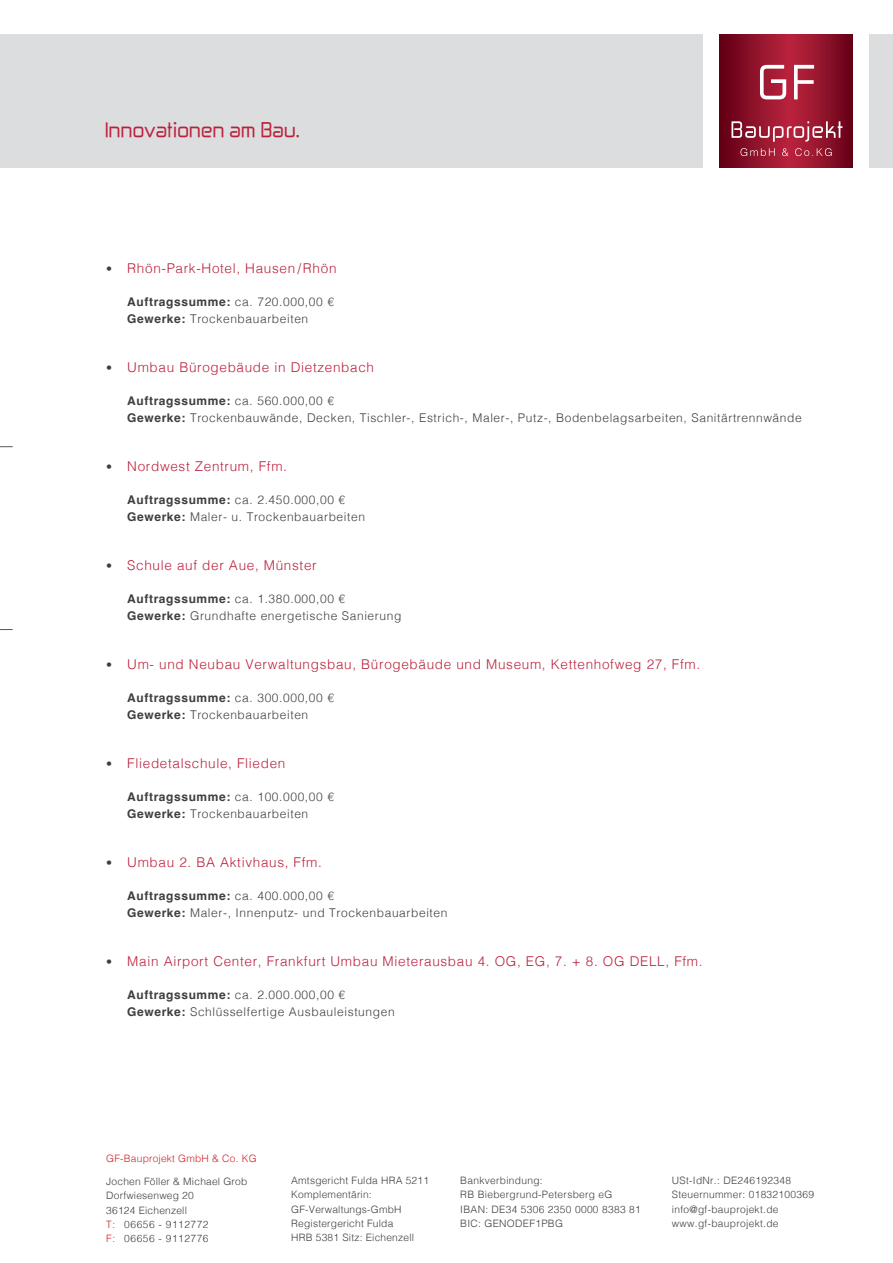
<style>
.page{position:relative;width:893px;height:1263px;background:#fff}
.page>*{position:absolute;margin:0;border:0;box-sizing:border-box;transform-origin:0 0}
.t1{font:18px "Zekton";letter-spacing:.02em;color:#bb213c}
.t2{font:300 13.5px "Helvetica";letter-spacing:.05em;color:#bb213c}
.t3{font:300 12px/16.5px "Helvetica";letter-spacing:.05em;color:#3e3e3f}
.t4{font:300 10.2px/14.2px "Helvetica";letter-spacing:.03em;color:#3e3e3f}
.t5{font:300 10.2px "Helvetica";letter-spacing:.02em;color:#d32229}
.s1{font-size:12px;color:#3e3e3f}
.s2{font-weight:700}
.s3{color:#d32229}
</style>
<div class="page">
<div style="left:0;top:35px;width:702px;height:133px;background:#dcdddf"></div>
<svg style="left:0;top:446px;width:13px;height:1px"></svg>
<svg style="left:0;top:629px;width:13px;height:1px"></svg>
<svg style="left:719px;top:34px;width:134px;height:134px;background:#890f27"></svg>
<svg style="left:760px;top:65px;width:54px;height:34px"></svg>
<svg style="left:740px;top:148px;width:92px;height:8px"></svg>
<svg style="left:731px;top:121px;width:111px;height:21px;background:#af4b5e"></svg>
<div style="left:870px;top:34px;width:23px;height:134px;background:#dcdddf"></div>
<h1 class="t1" style="left:105px;top:118px;width:196px">Innovationen am Bau.</h1>
<p class="t2" style="left:106px;top:257px;width:232px"><span class="s1">•</span> Rhön-Park-Hotel, Hausen / Rhön</p>
<p class="t3" style="left:127px;top:293px;width:208px"><span class="s2">Auftragssumme:</span> ca. 720.000,00 €<br><span class="s2">Gewerke:</span> Trockenbauarbeiten</p>
<p class="t2" style="left:106px;top:356px;width:269px"><span class="s1">•</span> Umbau Bürogebäude in Dietzenbach</p>
<p class="t3" style="left:127px;top:392px;width:676px"><span class="s2">Auftragssumme:</span> ca. 560.000,00 €<br><span class="s2">Gewerke:</span> Trockenbauwände, Decken, Tischler-, Estrich-, Maler-, Putz-, Bodenbelagsarbeiten, Sanitärtrennwände</p>
<p class="t2" style="left:106px;top:455px;width:182px"><span class="s1">•</span> Nordwest Zentrum, Ffm.</p>
<p class="t3" style="left:127px;top:491px;width:239px"><span class="s2">Auftragssumme:</span> ca. 2.450.000,00 €<br><span class="s2">Gewerke:</span> Maler- u. Trockenbauarbeiten</p>
<p class="t2" style="left:106px;top:554px;width:212px"><span class="s1">•</span> Schule auf der Aue, Münster</p>
<p class="t3" style="left:127px;top:590px;width:276px"><span class="s2">Auftragssumme:</span> ca. 1.380.000,00 €<br><span class="s2">Gewerke:</span> Grundhafte energetische Sanierung</p>
<p class="t2" style="left:106px;top:653px;width:595px"><span class="s1">•</span> Um- und Neubau Verwaltungsbau, Bürogebäude und Museum, Kettenhofweg 27, Ffm.</p>
<p class="t3" style="left:127px;top:689px;width:208px"><span class="s2">Auftragssumme:</span> ca. 300.000,00 €<br><span class="s2">Gewerke:</span> Trockenbauarbeiten</p>
<p class="t2" style="left:106px;top:752px;width:181px"><span class="s1">•</span> Fliedetalschule, Flieden</p>
<p class="t3" style="left:127px;top:788px;width:208px"><span class="s2">Auftragssumme:</span> ca. 100.000,00 €<br><span class="s2">Gewerke:</span> Trockenbauarbeiten</p>
<p class="t2" style="left:106px;top:851px;width:217px"><span class="s1">•</span> Umbau 2. BA Aktivhaus, Ffm.</p>
<p class="t3" style="left:127px;top:887px;width:322px"><span class="s2">Auftragssumme:</span> ca. 400.000,00 €<br><span class="s2">Gewerke:</span> Maler-, Innenputz- und Trockenbauarbeiten</p>
<p class="t2" style="left:106px;top:950px;width:598px"><span class="s1">•</span> Main Airport Center, Frankfurt Umbau Mieterausbau 4. OG, EG, 7. + 8. OG DELL, Ffm.</p>
<p class="t3" style="left:127px;top:986px;width:269px"><span class="s2">Auftragssumme:</span> ca. 2.000.000,00 €<br><span class="s2">Gewerke:</span> Schlüsselfertige Ausbauleistungen</p>
<p class="t5" style="left:106px;top:1149px;width:152px">GF-Bauprojekt GmbH &amp; Co. KG</p>
<p class="t4" style="left:106px;top:1174px;width:142px">Jochen Föller &amp; Michael Grob<br>Dorfwiesenweg 20<br>36124 Eichenzell<br><span class="s3">T:</span> 06656 - 9112772<br><span class="s3">F:</span> 06656 - 9112776</p>
<p class="t4" style="left:291px;top:1173px;width:139px">Amtsgericht Fulda HRA 5211<br>Komplementärin:<br>GF-Verwaltungs-GmbH<br>Registergericht Fulda<br>HRB 5381 Sitz: Eichenzell</p>
<p class="t4" style="left:460px;top:1173px;width:182px">Bankverbindung:<br>RB Biebergrund-Petersberg eG<br>IBAN: DE34 5306 2350 0000 8383 81<br>BIC: GENODEF1PBG</p>
<p class="t4" style="left:672px;top:1173px;width:144px">USt-IdNr.: DE246192348<br>Steuernummer: 01832100369 info@gf-bauprojekt.de www.gf-bauprojekt.de</p>
</div>
